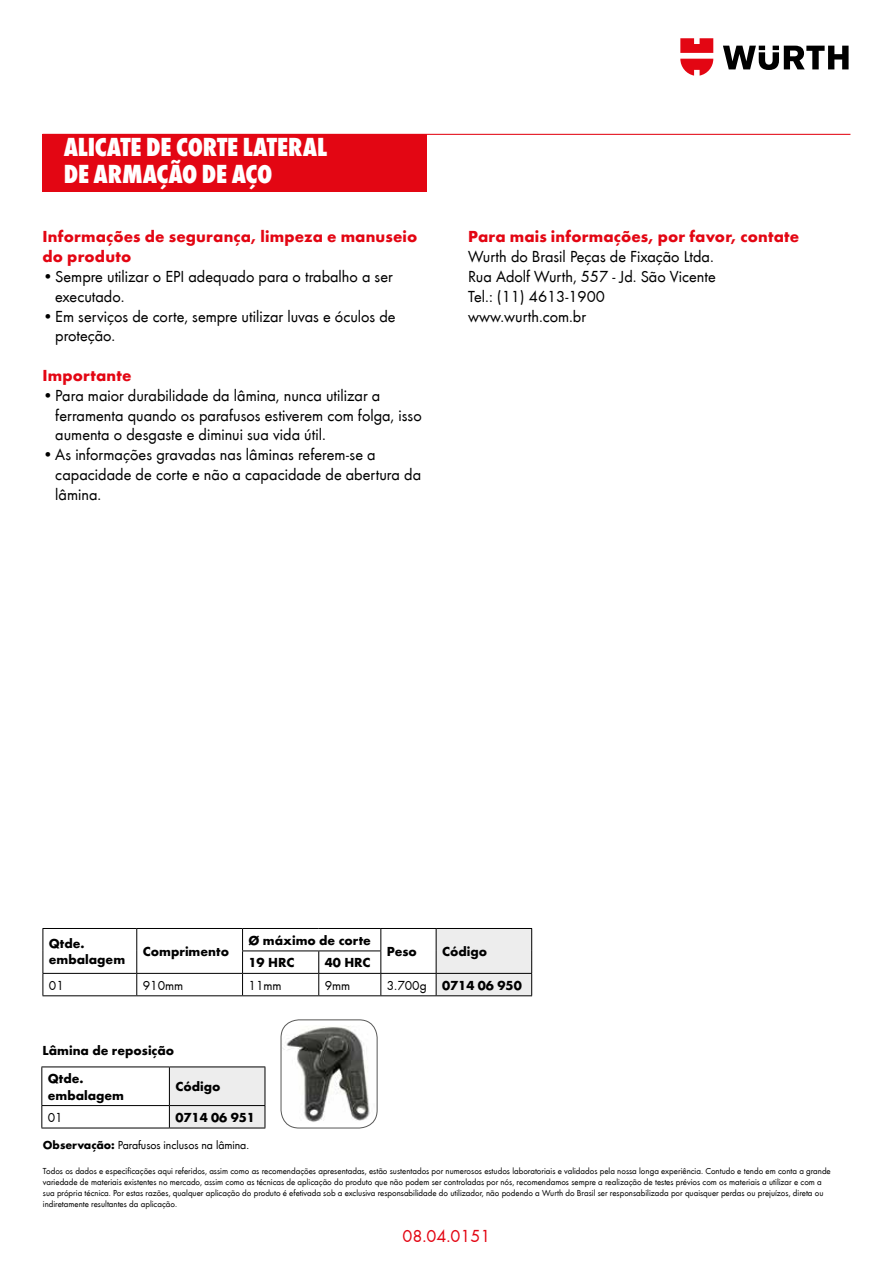
<style>
.page{position:relative;width:893px;height:1263px;background:#fff}
.page>*{position:absolute;margin:0;border:0;box-sizing:border-box;transform-origin:0 0}
.t1{font:800 condensed 27px/27px "Wuerth";letter-spacing:-.01em;color:#fff}
.t2{font:18px "Wuerth";color:#e30613}
.t3{font:16.5px/19.8px "Wuerth";color:#000}
.t4{font:700 16.5px/19.8px "Wuerth";letter-spacing:.01em;color:#e30613}
.t5{font:700 13.5px/16.2px "Wuerth";color:#000}
.t6{font:13.5px "Wuerth";color:#000}
.t7{font:12px "Wuerth";letter-spacing:-.005em;color:#000}
.t8{font:9px/10.8px "Wuerth";color:#000}
.s1{font-weight:400}
.s2{font-weight:700}
</style>
<div class="page">
<hr style="left:43px;top:134px;width:807px;height:1px;background:#e30613">
<svg style="left:723px;top:46px;width:126px;height:24px"></svg>
<svg style="left:680px;top:38px;width:33px;height:38px"></svg>
<div style="left:43px;top:134px;width:384px;height:57px;background:#e30613"></div>
<div style="left:436px;top:928px;width:96px;height:45px;background:#ededed"></div>
<div style="left:436px;top:973px;width:96px;height:23px;background:#ededed"></div>
<hr style="left:43px;top:928px;width:94px;height:1px;background:#000">
<hr style="left:137px;top:928px;width:106px;height:1px;background:#000">
<hr style="left:243px;top:928px;width:76px;height:1px;background:#000">
<hr style="left:319px;top:928px;width:62px;height:1px;background:#000">
<hr style="left:242px;top:950px;width:77px;height:1px;background:#000">
<hr style="left:319px;top:950px;width:62px;height:1px;background:#000">
<hr style="left:381px;top:928px;width:55px;height:1px;background:#000">
<hr style="left:436px;top:928px;width:96px;height:1px;background:#000">
<hr style="left:43px;top:973px;width:94px;height:1px;background:#000">
<svg style="left:43px;top:929px;width:1px;height:66px"></svg>
<hr style="left:137px;top:973px;width:106px;height:1px;background:#000">
<svg style="left:136px;top:929px;width:1px;height:66px"></svg>
<hr style="left:243px;top:973px;width:76px;height:1px;background:#000">
<svg style="left:242px;top:929px;width:1px;height:66px"></svg>
<hr style="left:319px;top:973px;width:62px;height:1px;background:#000">
<svg style="left:318px;top:951px;width:1px;height:44px"></svg>
<hr style="left:381px;top:973px;width:55px;height:1px;background:#000">
<svg style="left:380px;top:929px;width:1px;height:66px"></svg>
<hr style="left:436px;top:973px;width:96px;height:1px;background:#000">
<svg style="left:436px;top:929px;width:1px;height:66px"></svg>
<svg style="left:531px;top:929px;width:1px;height:66px"></svg>
<hr style="left:43px;top:995px;width:94px;height:1px;background:#000">
<hr style="left:137px;top:995px;width:106px;height:1px;background:#000">
<hr style="left:243px;top:995px;width:76px;height:1px;background:#000">
<hr style="left:319px;top:995px;width:62px;height:1px;background:#000">
<hr style="left:381px;top:995px;width:55px;height:1px;background:#000">
<hr style="left:436px;top:995px;width:96px;height:1px;background:#000">
<div style="left:169px;top:1067px;width:96px;height:38px;background:#ededed"></div>
<div style="left:169px;top:1105px;width:96px;height:23px;background:#ededed"></div>
<hr style="left:41px;top:1066px;width:128px;height:1px;background:#000">
<hr style="left:41px;top:1067px;width:1px;height:38px;background:#000">
<hr style="left:169px;top:1066px;width:96px;height:1px;background:#000">
<hr style="left:169px;top:1067px;width:1px;height:38px;background:#000">
<hr style="left:265px;top:1067px;width:1px;height:38px;background:#000">
<hr style="left:41px;top:1105px;width:128px;height:1px;background:#000">
<svg style="left:41px;top:1106px;width:1px;height:22px"></svg>
<hr style="left:169px;top:1105px;width:96px;height:1px;background:#000">
<svg style="left:169px;top:1106px;width:1px;height:22px"></svg>
<svg style="left:265px;top:1106px;width:1px;height:22px"></svg>
<hr style="left:41px;top:1128px;width:128px;height:1px;background:#000">
<hr style="left:169px;top:1128px;width:96px;height:1px;background:#000">
<img style="left:282px;top:1025px;width:95px;height:97px">
<div style="left:281px;top:1019px;width:96px;height:109px;border:1px solid #575756;border-radius:18px"></div>
<h1 class="t1" style="left:64px;top:132px;width:265px">ALICATE DE CORTE LATERAL<br>DE ARMAÇÃO DE AÇO</h1>
<h3 class="t4" style="left:43px;top:226px;width:376px">Informações de segurança, limpeza e manuseio do produto</h3>
<h3 class="t3" style="left:55px;top:266px;width:339px;text-indent:-13px">•Sempre utilizar o EPI adequado para o trabalho a ser executado.</h3>
<h3 class="t3" style="left:55px;top:305px;width:342px;text-indent:-13px">•Em serviços de corte, sempre utilizar luvas e óculos de proteção.</h3>
<h3 class="t4" style="left:43px;top:364px;width:91px">Importante</h3>
<h3 class="t3" style="left:55px;top:385px;width:368px;text-indent:-13px">•Para maior durabilidade da lâmina, nunca utilizar a ferramenta quando os parafusos estiverem com folga, isso aumenta o desgaste e diminui sua vida útil.</h3>
<h3 class="t3" style="left:55px;top:444px;width:367px;text-indent:-13px">•As informações gravadas nas lâminas referem-se a capacidade de corte e não a capacidade de abertura da lâmina.</h3>
<h3 class="t4" style="left:468px;top:226px;width:333px">Para mais informações, por favor, contate</h3>
<h3 class="t3" style="left:468px;top:246px;width:249px">Wurth do Brasil Peças de Fixação Ltda.<br>Rua Adolf Wurth, 557 - Jd. São Vicente<br>Tel.: (11) 4613-1900 www.wurth.com.br</h3>
<h3 class="t5" style="left:49px;top:934px;width:78px">Qtde. embalagem</h3>
<h3 class="t5" style="left:143px;top:942px;width:88px">Comprimento</h3>
<h3 class="t5" style="left:249px;top:931px;width:124px">Ø máximo de corte</h3>
<h3 class="t5" style="left:249px;top:954px;width:47px">19 HRC</h3>
<h3 class="t5" style="left:325px;top:954px;width:47px">40 HRC</h3>
<h3 class="t5" style="left:387px;top:942px;width:32px">Peso</h3>
<h3 class="t5" style="left:442px;top:942px;width:47px">Código</h3>
<h3 class="t6" style="left:49px;top:976px;width:16px">01</h3>
<h3 class="t6" style="left:143px;top:976px;width:42px">910mm</h3>
<h3 class="t6" style="left:249px;top:976px;width:35px">11mm</h3>
<h3 class="t6" style="left:325px;top:976px;width:27px">9mm</h3>
<h3 class="t5" style="left:387px;top:976px;width:136px"><span class="s1">3.700g</span> 0714 06 950</h3>
<h3 class="t5" style="left:43px;top:1042px;width:133px">Lâmina de reposição</h3>
<h3 class="t5" style="left:48px;top:1070px;width:78px">Qtde. embalagem</h3>
<h3 class="t5" style="left:175px;top:1078px;width:47px">Código</h3>
<h3 class="t6" style="left:48px;top:1108px;width:16px">01</h3>
<h3 class="t5" style="left:175px;top:1108px;width:81px">0714 06 951</h3>
<h3 class="t7" style="left:43px;top:1137px;width:208px"><span class="s2">Observação:</span> Parafusos inclusos na lâmina.</h3>
<p class="t8" style="left:43px;top:1165px;width:789px">Todos os dados e especificações aqui referidos, assim como as recomendações apresentadas, estão sustentados por numerosos estudos laboratoriais e validados pela nossa longa experiência. Contudo e tendo em conta a grande variedade de materiais existentes no mercado, assim como as técnicas de aplicação do produto que não podem ser controladas por nós, recomendamos sempre a realização de testes prévios com os materiais a utilizar e com a sua própria técnica. Por estas razões, qualquer aplicação do produto é efetivada sob a exclusiva responsabilidade do utilizador, não podendo a Wurth do Brasil ser responsabilizada por quaisquer perdas ou prejuízos, direta ou indiretamente resultantes da aplicação.</p>
<h2 class="t2" style="left:403px;top:1224px;width:89px">08.04.0151</h2>
</div>
